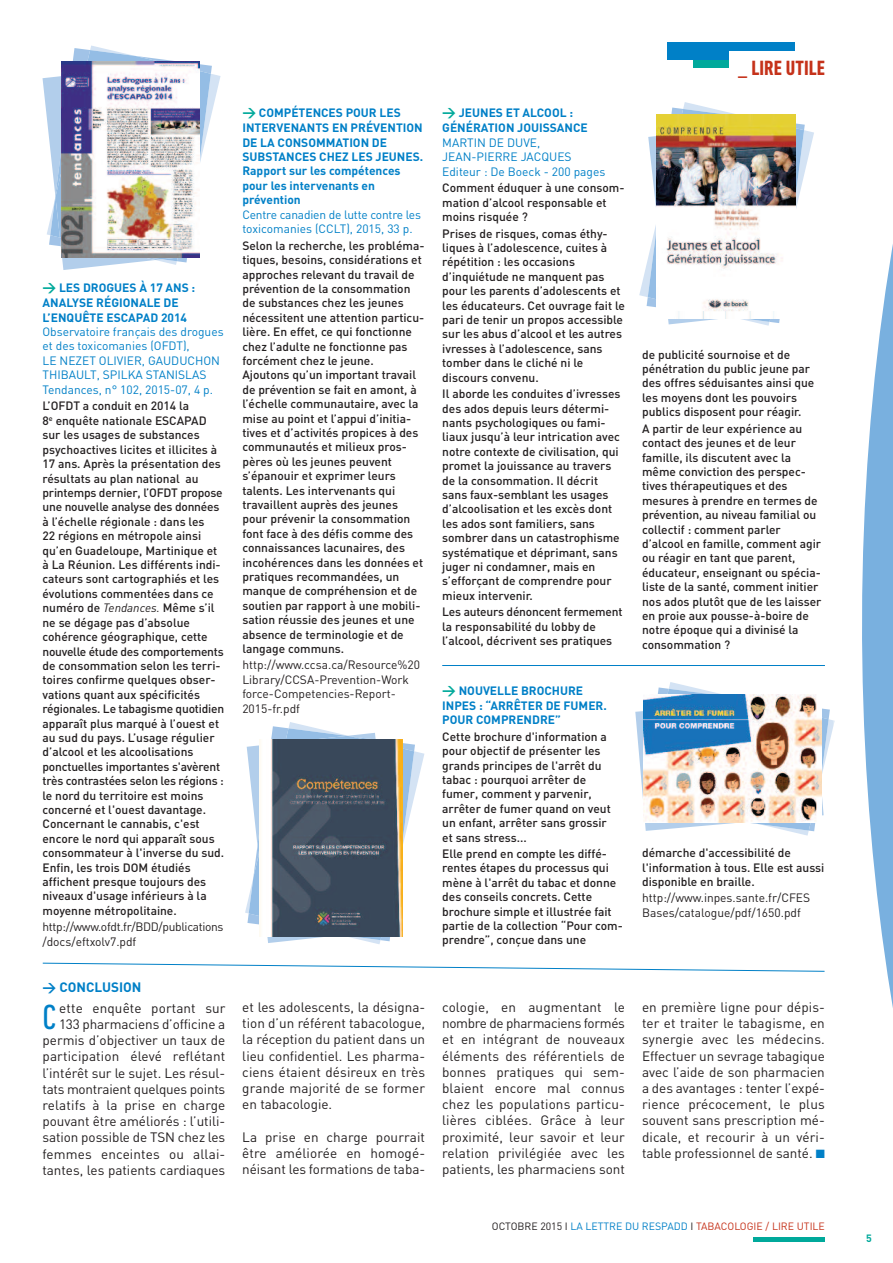
<style>
.page{position:relative;width:893px;height:1263px;background:#fff}
.page>*{position:absolute;margin:0;border:0;box-sizing:border-box;transform-origin:0 0}
.t1{font:condensed 35.55px "DIN Next LT Pro";color:#0080c7}
.t2{font:700 condensed 21px "DIN Next LT Pro";color:#c5321a}
.t3{font:13.5px/16.2px "DIN";color:#231f20;text-align:justify}
.t4{font:700 13.5px "DIN";color:#0080c7}
.t5{font:500 12px/14.4px "DIN";color:#231f20}
.t6{font:700 12px/14.5px "DIN";color:#0080c7}
.t7{font:12px/14.4px "DIN";color:#0080c7}
.t8{font:12px/14.4px "DIN";color:#231f20}
.t9{font:12px/14.4px "DIN";letter-spacing:-.025em;color:#231f20}
.t10{font:10.5px "DIN";color:#c5321a}
.t11{font:700 10.5px "DIN";color:#00a99b}
.s1{font-size:13.5px;color:#00a99b}
.s2{font-family:"DINOT";font-weight:400;font-style:italic}
.s3{color:#0080c7}
.s4{color:#231f20}
</style>
<div class="page">
<svg style="left:862px;top:244px;width:31px;height:764px;fill:#79b0df"></svg>
<div style="left:753px;top:1237px;width:72px;height:5px;background:#00a99b"></div>
<div style="left:693px;top:60px;width:123px;height:8px;background:#00a99b"></div>
<div style="left:668px;top:43px;width:127px;height:17px;background:#0080c7"></div>
<div style="left:730px;top:51px;width:163px;height:40px;background:#fff"></div>
<svg style="left:42px;top:962px;width:783px;height:10px"></svg>
<svg style="left:43px;top:46px;width:178px;height:224px"></svg>
<img style="left:61px;top:61px;width:139px;height:197px">
<svg style="left:639px;top:102px;width:175px;height:224px"></svg>
<img style="left:657px;top:115px;width:138px;height:204px">
<hr style="left:442px;top:665px;width:383px;height:1px;background:#0080c7">
<svg style="left:635px;top:682px;width:200px;height:154px"></svg>
<img style="left:643px;top:695px;width:179px;height:127px">
<svg style="left:245px;top:722px;width:179px;height:222px"></svg>
<img style="left:260px;top:739px;width:143px;height:197px">
<p class="t6" style="left:43px;top:281px;width:154px"><span class="s1">&gt;</span> LES DROGUES À 17 ANS :<br>ANALYSE RÉGIONALE DE<br>L’ENQUÊTE ESCAPAD 2014</p>
<p class="t7" style="left:43px;top:325px;width:183px">Observatoire français des drogues et des toxicomanies (OFDT),<br>LE NEZET OLIVIER, GAUDUCHON<br>THIBAULT, SPILKA STANISLAS<br>Tendances, n° 102, 2015-07, 4 p.</p>
<p class="t5" style="left:43px;top:399px;width:183px">L’OFDT a conduit en 2014 la<br>8<sup>e</sup> enquête nationale ESCAPAD sur les usages de substances psychoactives licites et illicites à<br>17 ans. Après la présentation des résultats au plan national au printemps dernier, l’OFDT propose une nouvelle analyse des données à l’échelle régionale : dans les<br>22 régions en métropole ainsi qu’en Guadeloupe, Martinique et à La Réunion. Les différents indi&shy;cateurs sont cartographiés et les évolutions commentées dans ce numéro de <span class="s2">Tendances.</span> Même s’il ne se dégage pas d’absolue cohérence géographique, cette nouvelle étude des comportements de consommation selon les terri&shy;toires confirme quelques obser&shy;vations quant aux spécificités régionales. Le tabagisme quotidien apparaît plus marqué à l’ouest et au sud du pays. L’usage régulier d’alcool et les alcoolisations ponctuelles importantes s'avèrent très contrastées selon les régions : le nord du territoire est moins concerné et l'ouest davantage.<br>Concernant le cannabis, c'est encore le nord qui apparaît sous consommateur à l'inverse du sud.<br>Enfin, les trois DOM étudiés affichent presque toujours des niveaux d'usage inférieurs à la moyenne métropolitaine.</p>
<p class="t9" style="left:43px;top:920px;width:183px">http://www.ofdt.fr/BDD/publications /docs/eftxolv7.pdf</p>
<p class="t6" style="left:242px;top:106px;width:182px"><span class="s1">&gt;</span> COMPÉTENCES POUR LES<br>INTERVENANTS EN PRÉVENTION<br>DE LA CONSOMMATION DE<br>SUBSTANCES CHEZ LES JEUNES.<br>Rapport sur les compétences pour les intervenants en prévention</p>
<p class="t7" style="left:242px;top:207px;width:180px">Centre canadien de lutte contre les toxicomanies (CCLT), 2015, 33 p.</p>
<p class="t5" style="left:242px;top:238px;width:184px">Selon la recherche, les probléma&shy;tiques, besoins, considérations et approches relevant du travail de prévention de la consommation de substances chez les jeunes nécessitent une attention particu&shy;lière. En effet, ce qui fonctionne chez l’adulte ne fonctionne pas forcément chez le jeune.<br>Ajoutons qu’un important travail de prévention se fait en amont, à l’échelle communautaire, avec la mise au point et l’appui d’initia&shy;tives et d’activités propices à des communautés et milieux pros&shy;pères où les jeunes peuvent s’épanouir et exprimer leurs talents. Les intervenants qui travaillent auprès des jeunes pour prévenir la consommation font face à des défis comme des connaissances lacunaires, des incohérences dans les données et pratiques recommandées, un manque de compréhension et de soutien par rapport à une mobili&shy;sation réussie des jeunes et une absence de terminologie et de langage communs.</p>
<p class="t8" style="left:242px;top:658px;width:179px">http://www.ccsa.ca/Resource%20<br>Library/CCSA-Prevention-Work force-Competencies-Report-<br>2015-fr.pdf</p>
<p class="t4" style="left:43px;top:980px;width:100px">&gt; CONCLUSION</p>
<h1 class="t1" style="left:43px;top:1005px;width:15px">C</h1>
<p class="t3" style="left:42px;top:1000px;width:185px;text-align:right">ette enquête portant sur<br>133 pharmaciens d’officine a permis d’objectiver un taux de participation élevé reflétant l’intérêt sur le sujet. Les résul&shy;tats montraient quelques points relatifs à la prise en charge pouvant être améliorés : l’utili&shy;sation possible de TSN chez les femmes enceintes ou allai&shy;tantes, les patients cardiaques</p>
<p class="t3" style="left:242px;top:999px;width:184px">et les adolescents, la désigna&shy;tion d’un référent tabacologue, la réception du patient dans un lieu confidentiel. Les pharma&shy;ciens étaient désireux en très grande majorité de se former en tabacologie.</p>
<p class="t3" style="left:242px;top:1129px;width:184px">La prise en charge pourrait être améliorée en homogé&shy;néisant les formations de taba-</p>
<p class="t6" style="left:442px;top:105px;width:147px;line-height:15px"><span class="s1">&gt;</span> JEUNES ET ALCOOL :<br>GÉNÉRATION JOUISSANCE</p>
<p class="t7" style="left:442px;top:135px;width:165px">MARTIN DE DUVE,<br>JEAN-PIERRE JACQUES<br>Editeur : De Boeck - 200 pages</p>
<p class="t5" style="left:442px;top:181px;width:184px">Comment éduquer à une consom&shy;mation d’alcool responsable et moins risquée ?</p>
<p class="t5" style="left:442px;top:226px;width:184px">Prises de risques, comas éthy&shy;liques à l’adolescence, cuites à répétition : les occasions d’inquiétude ne manquent pas pour les parents d’adolescents et les éducateurs. Cet ouvrage fait le pari de tenir un propos accessible sur les abus d’alcool et les autres ivresses à l’adolescence, sans tomber dans le cliché ni le discours convenu.</p>
<p class="t5" style="left:442px;top:387px;width:180px">Il aborde les conduites d’ivresses des ados depuis leurs détermi&shy;nants psychologiques ou fami&shy;liaux jusqu’à leur intrication avec notre contexte de civilisation, qui promet la jouissance au travers de la consommation. Il décrit sans faux-semblant les usages d’alcoolisation et les excès dont les ados sont familiers, sans sombrer dans un catastrophisme systématique et déprimant, sans juger ni condamner, mais en s’efforçant de comprendre pour mieux intervenir.</p>
<p class="t5" style="left:442px;top:605px;width:182px">Les auteurs dénoncent fermement la responsabilité du lobby de l’alcool, décrivent ses pratiques</p>
<h2 class="t2" style="left:738px;top:61px;width:88px">_ LIRE UTILE</h2>
<p class="t5" style="left:642px;top:347px;width:174px">de publicité sournoise et de pénétration du public jeune par des offres séduisantes ainsi que les moyens dont les pouvoirs publics disposent pour réagir.</p>
<p class="t5" style="left:642px;top:421px;width:181px">A partir de leur expérience au contact des jeunes et de leur famille, ils discutent avec la même conviction des perspec&shy;tives thérapeutiques et des mesures à prendre en termes de prévention, au niveau familial ou collectif : comment parler d’alcool en famille, comment agir ou réagir en tant que parent, éducateur, enseignant ou spécia&shy;liste de la santé, comment initier nos ados plutôt que de les laisser en proie aux pousse-à-boire de notre époque qui a divinisé la consommation ?</p>
<p class="t6" style="left:442px;top:683px;width:166px"><span class="s1">&gt;</span> NOUVELLE BROCHURE<br>INPES : “ARRÊTER DE FUMER.<br>POUR COMPRENDRE”</p>
<p class="t5" style="left:442px;top:729px;width:170px">Cette brochure d'information a pour objectif de présenter les grands principes de l'arrêt du tabac : pourquoi arrêter de fumer, comment y parvenir, arrêter de fumer quand on veut un enfant, arrêter sans grossir et sans stress...</p>
<p class="t5" style="left:442px;top:847px;width:182px">Elle prend en compte les diffé&shy;rentes étapes du processus qui mène à l'arrêt du tabac et donne des conseils concrets. Cette brochure simple et illustrée fait partie de la collection “Pour com&shy;prendre”, conçue dans une</p>
<p class="t5" style="left:642px;top:846px;width:184px">démarche d'accessibilité de l'information à tous. Elle est aussi disponible en braille.</p>
<p class="t8" style="left:642px;top:891px;width:170px">http://www.inpes.sante.fr/CFES<br>Bases/catalogue/pdf/1650.pdf</p>
<p class="t3" style="left:442px;top:999px;width:184px">cologie, en augmentant le nombre de pharmaciens formés et en intégrant de nouveaux éléments des référentiels de bonnes pratiques qui sem&shy;blaient encore mal connus chez les populations particu&shy;lières ciblées. Grâce à leur proximité, leur savoir et leur relation privilégiée avec les patients, les pharmaciens sont</p>
<p class="t3" style="left:642px;top:999px;width:184px">en première ligne pour dépis&shy;ter et traiter le tabagisme, en synergie avec les médecins.<br>Effectuer un sevrage tabagique avec l’aide de son pharmacien a des avantages : tenter l’expé&shy;rience précocement, le plus souvent sans prescription mé&shy;dicale, et recourir à un véri&shy;table professionnel de santé. <span class="s3">■</span></p>
<p class="t10" style="left:492px;top:1220px;width:335px"><span class="s4">OCTOBRE 2015 I</span> <span class="s3">LA LETTRE DU RESPADD</span> <span class="s4">I</span> TABACOLOGIE / LIRE UTILE</p>
<p class="t11" style="left:866px;top:1232px;width:7px">5</p>
</div>
